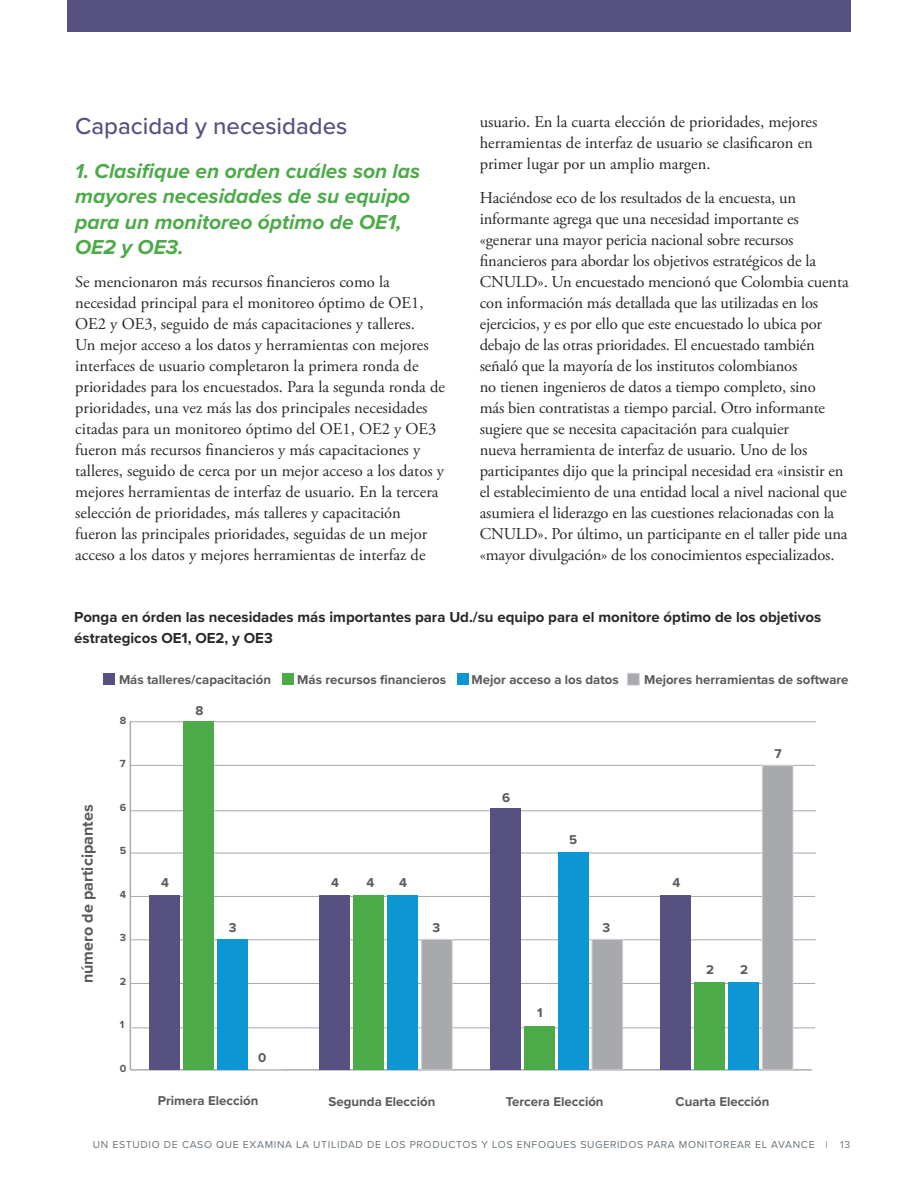
<style>
.page{position:relative;width:918px;height:1188px;background:#fff}
.page>*{position:absolute;margin:0;border:0;box-sizing:border-box;transform-origin:0 0}
.Heading_2{font:500 24px "Proxima Nova";color:#575181}
.Heading_4{font:italic 700 21px/25.5px "Proxima Nova";color:#4cab48}
.Body_text{font:16.5px/21px "Adobe Garamond Pro";letter-spacing:-.01em;color:#292829}
.t1{font:700 16.2px "Proxima Nova";color:#58595b}
.Figure_Label{font:700 15px/21px "Proxima Nova";color:#292829}
.t2{font:700 13.2px "Proxima Nova";color:#58595b}
.t3{font:700 10.65px "Proxima Nova";color:#58595b}
.t4{font:10.5px "Proxima Nova";letter-spacing:.065em;color:#69747c}
.s1{color:#6f7980}
</style>
<div class="page">
<div style="left:67px;top:0;width:784px;height:32px;background:#575181"></div>
<hr style="left:130px;top:1069px;width:682px;height:2px;background:#a7a9ac">
<hr style="left:130px;top:722px;width:1px;height:348px;background:#a7a9ac">
<hr style="left:132px;top:1027px;width:683px;height:1px;background:#a7a9ac">
<hr style="left:130px;top:983px;width:685px;height:1px;background:#a7a9ac">
<hr style="left:131px;top:939px;width:685px;height:1px;background:#a7a9ac">
<hr style="left:130px;top:896px;width:685px;height:1px;background:#a7a9ac">
<hr style="left:131px;top:853px;width:685px;height:1px;background:#a7a9ac">
<hr style="left:130px;top:765px;width:685px;height:1px;background:#a7a9ac">
<hr style="left:130px;top:721px;width:686px;height:1px;background:#a7a9ac">
<hr style="left:131px;top:810px;width:685px;height:1px;background:#a7a9ac">
<hr style="left:251px;top:1070px;width:31px;height:1px;background:#d1d3d4">
<div style="left:422px;top:939px;width:30px;height:131px;background:#a7a9ac"></div>
<div style="left:421px;top:939px;width:31px;height:131px;border:1px solid #d1d3d4"></div>
<div style="left:592px;top:939px;width:31px;height:131px;background:#a7a9ac"></div>
<div style="left:592px;top:939px;width:31px;height:131px;border:1px solid #d1d3d4"></div>
<div style="left:762px;top:765px;width:31px;height:305px;background:#a7a9ac"></div>
<div style="left:762px;top:765px;width:31px;height:305px;border:1px solid #d1d3d4"></div>
<div style="left:217px;top:939px;width:31px;height:131px;background:#0d96d4"></div>
<div style="left:388px;top:896px;width:30px;height:174px;background:#0d96d4"></div>
<div style="left:558px;top:852px;width:31px;height:218px;background:#0d96d4"></div>
<div style="left:728px;top:983px;width:31px;height:87px;background:#0d96d4"></div>
<div style="left:183px;top:722px;width:31px;height:348px;background:#4cab48"></div>
<div style="left:354px;top:896px;width:30px;height:174px;background:#4cab48"></div>
<div style="left:524px;top:1026px;width:31px;height:44px;background:#4cab48"></div>
<div style="left:694px;top:983px;width:31px;height:87px;background:#4cab48"></div>
<div style="left:149px;top:896px;width:31px;height:174px;background:#575181"></div>
<div style="left:319px;top:896px;width:31px;height:174px;background:#575181"></div>
<div style="left:490px;top:809px;width:30px;height:261px;background:#575181"></div>
<div style="left:660px;top:896px;width:31px;height:174px;background:#575181"></div>
<div style="left:103px;top:673px;width:11px;height:12px;background:#575181"></div>
<div style="left:282px;top:673px;width:12px;height:12px;background:#4cab48"></div>
<div style="left:457px;top:673px;width:12px;height:12px;background:#0d96d4"></div>
<div style="left:627px;top:673px;width:12px;height:12px;background:#a7a9ac"></div>
<div style="left:627px;top:673px;width:12px;height:12px;border:1px solid #d1d3d4"></div>
<p class="Heading_2" style="left:75px;top:108px;width:274px">Capacidad y necesidades</p>
<p class="Heading_4" style="left:75px;top:158px;width:347px">1. Clasifique en orden cuáles son las mayores necesidades de su equipo para un monitoreo óptimo de OE1,<br>OE2 y OE3.</p>
<p class="Body_text" style="left:75px;top:272px;width:371px">Se mencionaron más recursos financieros como la necesidad principal para el monitoreo óptimo de OE1, OE2 y OE3, seguido de más capacitaciones y talleres.<br>Un mejor acceso a los datos y herramientas con mejores interfaces de usuario completaron la primera ronda de prioridades para los encuestados. Para la segunda ronda de prioridades, una vez más las dos principales necesidades citadas para un monitoreo óptimo del OE1, OE2 y OE3 fueron más recursos financieros y más capacitaciones y talleres, seguido de cerca por un mejor acceso a los datos y mejores herramientas de interfaz de usuario. En la tercera selección de prioridades, más talleres y capacitación fueron las principales prioridades, seguidas de un mejor acceso a los datos y mejores herramientas de interfaz de</p>
<p class="Body_text" style="left:480px;top:112px;width:339px">usuario. En la cuarta elección de prioridades, mejores herramientas de interfaz de usuario se clasificaron en primer lugar por un amplio margen.</p>
<p class="Body_text" style="left:480px;top:188px;width:370px">Haciéndose eco de los resultados de la encuesta, un informante agrega que una necesidad importante es «generar una mayor pericia nacional sobre recursos financieros para abordar los objetivos estratégicos de la CNULD». Un encuestado mencionó que Colombia cuenta con información más detallada que las utilizadas en los ejercicios, y es por ello que este encuestado lo ubica por debajo de las otras prioridades. El encuestado también señaló que la mayoría de los institutos colombianos<br>no tienen ingenieros de datos a tiempo completo, sino<br>más bien contratistas a tiempo parcial. Otro informante sugiere que se necesita capacitación para cualquier<br>nueva herramienta de interfaz de usuario. Uno de los participantes dijo que la principal necesidad era «insistir en el establecimiento de una entidad local a nivel nacional que asumiera el liderazgo en las cuestiones relacionadas con la CNULD». Por último, un participante en el taller pide una «mayor divulgación» de los conocimientos especializados.</p>
<p class="Figure_Label" style="left:74px;top:607px;width:748px">Ponga en órden las necesidades más importantes para Ud./su equipo para el monitore óptimo de los objetivos éstrategicos OE1, OE2, y OE3</p>
<p class="t2" style="left:119px;top:670px;width:154px">Más talleres/capacitación</p>
<p class="t2" style="left:297px;top:670px;width:150px">Más recursos financieros</p>
<p class="t2" style="left:472px;top:670px;width:149px">Mejor acceso a los datos</p>
<p class="t2" style="left:644px;top:670px;width:206px">Mejores herramientas de software</p>
<p class="t1" style="left:75px;top:983px;width:180px;rotate:-90deg">número de participantes</p>
<p class="t3" style="left:120px;top:712px;width:8px">8</p>
<p class="t3" style="left:120px;top:756px;width:7px">7</p>
<p class="t3" style="left:120px;top:799px;width:8px">6</p>
<p class="t3" style="left:120px;top:843px;width:8px">5</p>
<p class="t3" style="left:120px;top:886px;width:8px">4</p>
<p class="t3" style="left:120px;top:930px;width:8px">3</p>
<p class="t3" style="left:120px;top:973px;width:8px">2</p>
<p class="t3" style="left:120px;top:1017px;width:6px">1</p>
<p class="t3" style="left:120px;top:1060px;width:8px">0</p>
<p class="t2" style="left:196px;top:701px;width:10px">8</p>
<p class="t2" style="left:161px;top:872px;width:9px">4</p>
<p class="t2" style="left:229px;top:918px;width:9px">3</p>
<p class="t2" style="left:258px;top:1048px;width:10px">0</p>
<p class="t2" style="left:158px;top:1091px;width:102px">Primera Elección</p>
<p class="t2" style="left:502px;top:788px;width:10px">6</p>
<p class="t2" style="left:569px;top:830px;width:10px">5</p>
<p class="t2" style="left:331px;top:872px;width:9px">4</p>
<p class="t2" style="left:366px;top:872px;width:9px">4</p>
<p class="t2" style="left:399px;top:872px;width:9px">4</p>
<p class="t2" style="left:672px;top:872px;width:9px">4</p>
<p class="t2" style="left:433px;top:918px;width:9px">3</p>
<p class="t2" style="left:537px;top:1002px;width:7px">1</p>
<p class="t2" style="left:602px;top:918px;width:9px">3</p>
<p class="t2" style="left:706px;top:960px;width:9px">2</p>
<p class="t2" style="left:740px;top:960px;width:9px">2</p>
<p class="t2" style="left:775px;top:744px;width:9px">7</p>
<p class="t2" style="left:329px;top:1092px;width:108px">Segunda Elección</p>
<p class="t2" style="left:506px;top:1092px;width:99px">Tercera Elección</p>
<p class="t2" style="left:676px;top:1092px;width:95px">Cuarta Elección</p>
<p class="t4" style="left:93px;top:1137px;width:759px">UN ESTUDIO DE CASO QUE EXAMINA LA UTILIDAD DE LOS PRODUCTOS Y LOS ENFOQUES SUGERIDOS PARA MONITOREAR EL AVANCE <span class="s1">| 13</span></p>
</div>
